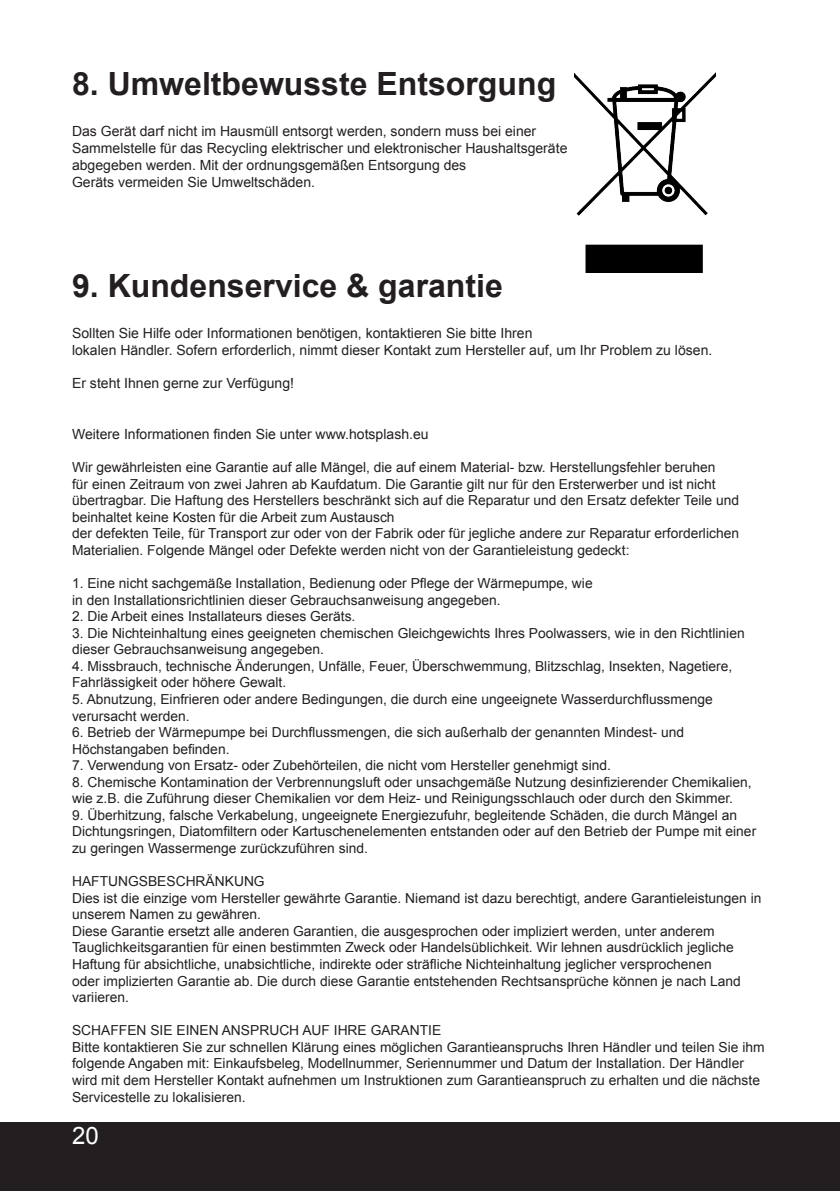
<style>
.page{position:relative;width:840px;height:1191px;background:#fff}
.page>*{position:absolute;margin:0;border:0;box-sizing:border-box;transform-origin:0 0}
.Alineastijl_1{font:700 32px "Arial";color:#231f20}
.t1{font:24px "Arial";color:#fff}
.Alineastijl_1-2{font:14px "Arial";color:#231f20}
.Alineastijl_1-3{font:13.8px/16.6px "Arial";color:#231f20}
</style>
<div class="page">
<div style="left:0;top:1122px;width:839px;height:69px;background:#231f20"></div>
<img style="left:574px;top:73px;width:141px;height:200px">
<p class="Alineastijl_1" style="left:72px;top:63px;width:485px">8. Umweltbewusste Entsorgung</p>
<p class="Alineastijl_1-2" style="left:72px;top:122px;width:465px">Das Gerät darf nicht im Hausmüll entsorgt werden, sondern muss bei einer</p>
<p class="Alineastijl_1-2" style="left:72px;top:139px;width:496px">Sammelstelle für das Recycling elektrischer und elektronischer Haushaltsgeräte</p>
<p class="Alineastijl_1-2" style="left:72px;top:156px;width:395px">abgegeben werden. Mit der ordnungsgemäßen Entsorgung des</p>
<p class="Alineastijl_1-2" style="left:72px;top:172px;width:244px">Geräts vermeiden Sie Umweltschäden.</p>
<p class="Alineastijl_1" style="left:72px;top:264px;width:432px">9. Kundenservice &amp; garantie</p>
<p class="Alineastijl_1-2" style="left:72px;top:324px;width:461px">Sollten Sie Hilfe oder Informationen benötigen, kontaktieren Sie bitte Ihren</p>
<p class="Alineastijl_1-2" style="left:72px;top:340px;width:641px">lokalen Händler. Sofern erforderlich, nimmt dieser Kontakt zum Hersteller auf, um Ihr Problem zu lösen.</p>
<p class="Alineastijl_1-2" style="left:72px;top:374px;width:223px">Er steht Ihnen gerne zur Verfügung!</p>
<p class="Alineastijl_1-2" style="left:72px;top:424px;width:358px">Weitere Informationen finden Sie unter www.hotsplash.eu</p>
<p class="Alineastijl_1-3" style="left:72px;top:459px;width:668px">Wir gewährleisten eine Garantie auf alle Mängel, die auf einem Material- bzw. Herstellungsfehler beruhen<br>für einen Zeitraum von zwei Jahren ab Kaufdatum. Die Garantie gilt nur für den Ersterwerber und ist nicht übertragbar. Die Haftung des Herstellers beschränkt sich auf die Reparatur und den Ersatz defekter Teile und beinhaltet keine Kosten für die Arbeit zum Austausch</p>
<p class="Alineastijl_1-3" style="left:72px;top:525px;width:668px">der defekten Teile, für Transport zur oder von der Fabrik oder für jegliche andere zur Reparatur erforderlichen<br>Materialien. Folgende Mängel oder Defekte werden nicht von der Garantieleistung gedeckt:</p>
<p class="Alineastijl_1-3" style="left:72px;top:575px;width:522px">1. Eine nicht sachgemäße Installation, Bedienung oder Pflege der Wärmepumpe, wie</p>
<p class="Alineastijl_1-3" style="left:72px;top:591px;width:430px">in den Installationsrichtlinien dieser Gebrauchsanweisung angegeben.</p>
<p class="Alineastijl_1-3" style="left:72px;top:608px;width:285px">2. Die Arbeit eines Installateurs dieses Geräts.</p>
<p class="Alineastijl_1-3" style="left:72px;top:624px;width:673px">3. Die Nichteinhaltung eines geeigneten chemischen Gleichgewichts Ihres Poolwassers, wie in den Richtlinien dieser Gebrauchsanweisung angegeben.</p>
<p class="Alineastijl_1-3" style="left:72px;top:658px;width:661px">4. Missbrauch, technische Änderungen, Unfälle, Feuer, Überschwemmung, Blitzschlag, Insekten, Nagetiere,<br>Fahrlässigkeit oder höhere Gewalt.</p>
<p class="Alineastijl_1-3" style="left:72px;top:691px;width:641px">5. Abnutzung, Einfrieren oder andere Bedingungen, die durch eine ungeeignete Wasserdurchflussmenge verursacht werden.</p>
<p class="Alineastijl_1-3" style="left:72px;top:724px;width:613px">6. Betrieb der Wärmepumpe bei Durchflussmengen, die sich außerhalb der genannten Mindest- und<br>Höchstangaben befinden.</p>
<p class="Alineastijl_1-3" style="left:72px;top:757px;width:540px">7. Verwendung von Ersatz- oder Zubehörteilen, die nicht vom Hersteller genehmigt sind.</p>
<p class="Alineastijl_1-3" style="left:72px;top:773px;width:680px">8. Chemische Kontamination der Verbrennungsluft oder unsachgemäße Nutzung desinfizierender Chemikalien, wie z.B. die Zuführung dieser Chemikalien vor dem Heiz- und Reinigungsschlauch oder durch den Skimmer.</p>
<p class="Alineastijl_1-3" style="left:72px;top:807px;width:685px">9. Überhitzung, falsche Verkabelung, ungeeignete Energiezufuhr, begleitende Schäden, die durch Mängel an<br>Dichtungsringen, Diatomfiltern oder Kartuschenelementen entstanden oder auf den Betrieb der Pumpe mit einer zu geringen Wassermenge zurückzuführen sind.</p>
<p class="Alineastijl_1-3" style="left:72px;top:873px;width:194px">HAFTUNGSBESCHRÄNKUNG</p>
<p class="Alineastijl_1-3" style="left:72px;top:889px;width:690px">Dies ist die einzige vom Hersteller gewährte Garantie. Niemand ist dazu berechtigt, andere Garantieleistungen in unserem Namen zu gewähren.</p>
<p class="Alineastijl_1-3" style="left:72px;top:923px;width:670px">Diese Garantie ersetzt alle anderen Garantien, die ausgesprochen oder impliziert werden, unter anderem Tauglichkeitsgarantien für einen bestimmten Zweck oder Handelsüblichkeit. Wir lehnen ausdrücklich jegliche Haftung für absichtliche, unabsichtliche, indirekte oder sträfliche Nichteinhaltung jeglicher versprochenen oder implizierten Garantie ab. Die durch diese Garantie entstehenden Rechtsansprüche können je nach Land variieren.</p>
<p class="Alineastijl_1-3" style="left:72px;top:1022px;width:370px">SCHAFFEN SIE EINEN ANSPRUCH AUF IHRE GARANTIE</p>
<p class="Alineastijl_1-3" style="left:72px;top:1038px;width:693px">Bitte kontaktieren Sie zur schnellen Klärung eines möglichen Garantieanspruchs Ihren Händler und teilen Sie ihm folgende Angaben mit: Einkaufsbeleg, Modellnummer, Seriennummer und Datum der Installation. Der Händler wird mit dem Hersteller Kontakt aufnehmen um Instruktionen zum Garantieanspruch zu erhalten und die nächste Servicestelle zu lokalisieren.</p>
<h2 class="t1" style="left:72px;top:1119px;width:28px">20</h2>
</div>
